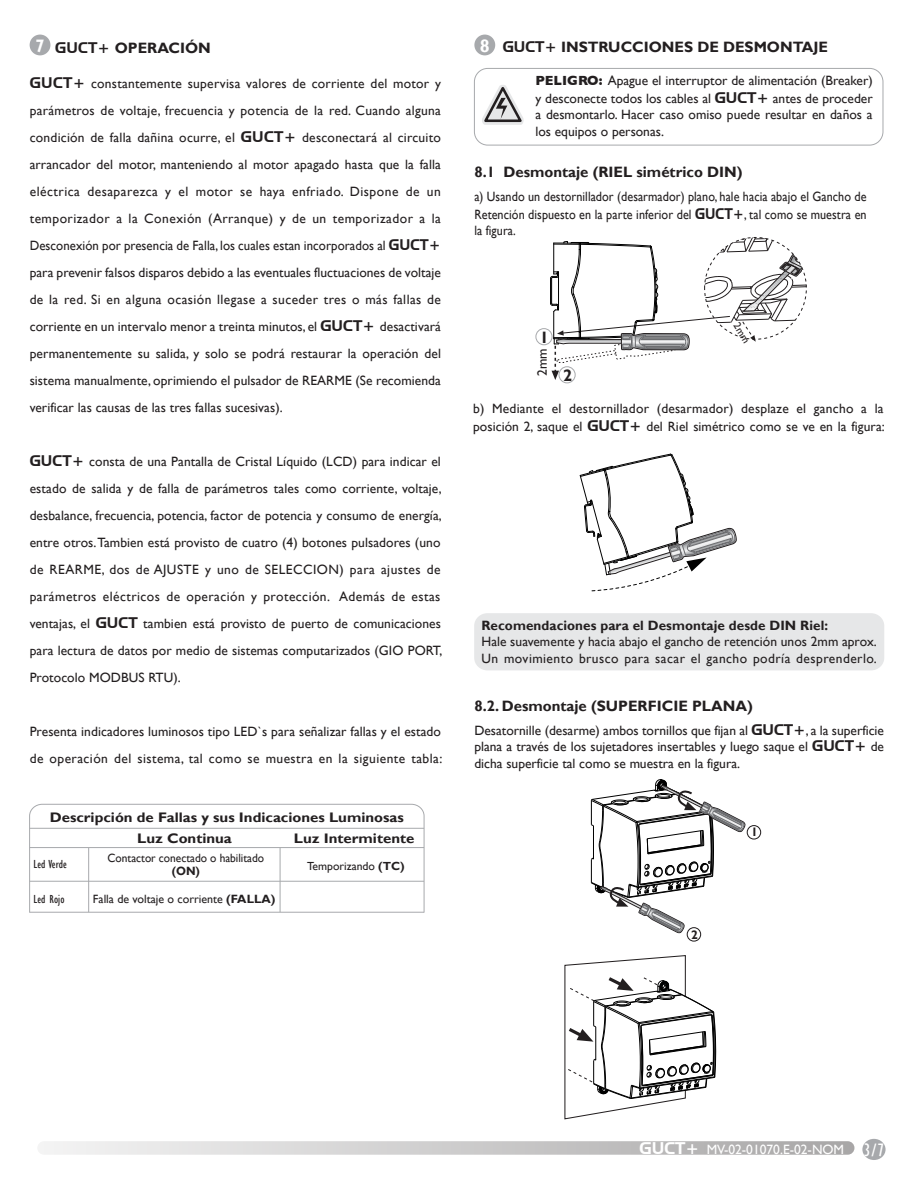
<style>
.page{position:relative;width:918px;height:1188px;background:#fff}
.page>*{position:absolute;margin:0;border:0;box-sizing:border-box;transform-origin:0 0}
.t1{font:700 16.5px "Gill Sans";color:#231f20}
.t2{font:700 15px "Gill Sans";color:#231f20}
.t3{font:700 13.8px/21.1px "Gill Sans";color:#231f20;scale:1.09 1}
.t4{font:13.5px/27px "Gill Sans";letter-spacing:.005em;color:#231f20}
.t5{font:13.5px/18px "Gill Sans";letter-spacing:.005em;color:#231f20;scale:.9 1}
.t6{font:700 13.5px "Gill Sans";letter-spacing:.005em;color:#231f20}
.t7{font:13.5px "Gill Sans";color:#fff}
.t8{font:700 12.3px "Gill Sans";color:#231f20}
.t9{font:12px "Gill Sans";color:#231f20}
.t10{font:12px "Gill Sans";color:#231f20;scale:.95 1}
.t11{font:condensed 12px "Gill Sans";letter-spacing:.005em;color:#231f20}
.t12{font:700 12px "Gill Sans";color:#231f20;scale:.95 1}
.t13{font:11.7px "Gill Sans";color:#231f20}
.s1{font-size:18px;color:#fff}
.s2{font-family:"Handel Gothic BT";font-weight:400}
.s3{font-family:"Handel Gothic BT";font-size:15px}
.s4{font-weight:700}
.s5{font-family:"Handel Gothic BT";font-size:16.5px}
.s6{font-stretch:condensed;font-size:18.45px}
</style>
<div class="page">
<svg style="left:37px;top:1141px;width:817px;height:14px;background:#cfcece"></svg>
<div style="left:862px;top:1139px;width:24px;height:21px;background:#a7a9ac;border-radius:50%"></div>
<div style="left:30px;top:35px;width:20px;height:20px;background:#a7a9ac;border-radius:50%"></div>
<div style="left:474px;top:613px;width:410px;height:57px;background:#e6e7e8;border-radius:13px"></div>
<div style="left:747px;top:825px;width:14px;height:15px;border:1px solid #231f20;border-radius:50%"></div>
<div style="left:687px;top:927px;width:14px;height:15px;border:1px solid #231f20;border-radius:50%"></div>
<div style="left:536px;top:328px;width:16px;height:17px;border:1px solid #a7a9ac;border-radius:50%"></div>
<div style="left:559px;top:366px;width:17px;height:17px;border:1px solid #a7a9ac;border-radius:50%"></div>
<div style="left:474px;top:35px;width:21px;height:20px;background:#a7a9ac;border-radius:50%"></div>
<svg style="left:482px;top:85px;width:42px;height:40px"></svg>
<div style="left:474px;top:68px;width:409px;height:77px;border:1px solid #a7a9ac;border-radius:13px"></div>
<svg style="left:580px;top:454px;width:156px;height:138px"></svg>
<svg style="left:591px;top:779px;width:154px;height:154px"></svg>
<svg style="left:29px;top:804px;width:396px;height:109px"></svg>
<svg style="left:564px;top:955px;width:152px;height:165px"></svg>
<svg style="left:550px;top:237px;width:257px;height:143px"></svg>
<p class="t2" style="left:36px;top:39px;width:177px"><span class="s1">7</span> <span class="s2">GUCT+</span> OPERACIÓN</p>
<p class="t4" style="left:30px;top:69px;width:413px;text-align:justify"><span class="s3">GUCT+</span> constantemente supervisa valores de corriente del motor y parámetros de voltaje, frecuencia y potencia de la red. Cuando alguna condición de falla dañina ocurre, el <span class="s3">GUCT+</span> desconectará al circuito arrancador del motor, manteniendo al motor apagado hasta que la falla eléctrica desaparezca y el motor se haya enfriado. Dispone de un temporizador a la Conexión (Arranque) y de un temporizador a la Desconexión por presencia de Falla, los cuales estan incorporados al <span class="s3">GUCT+ </span>para prevenir falsos disparos debido a las eventuales fluctuaciones de voltaje de la red. Si en alguna ocasión llegase a suceder tres o más fallas de corriente en un intervalo menor a treinta minutos, el <span class="s3">GUCT+</span> desactivará permanentemente su salida, y solo se podrá restaurar la operación del sistema manualmente, oprimiendo el pulsador de REARME (Se recomienda verificar las causas de las tres fallas sucesivas).</p>
<p class="t4" style="left:30px;top:447px;width:414px"><span class="s3">GUCT+</span> consta de una Pantalla de Cristal Líquido (LCD) para indicar el estado de salida y de falla de parámetros tales como corriente, voltaje, desbalance, frecuencia, potencia, factor de potencia y consumo de energía, entre otros. Tambien está provisto de cuatro (4) botones pulsadores (uno de REARME, dos de AJUSTE y uno de SELECCION) para ajustes de parámetros eléctricos de operación y protección. Además de estas ventajas, el <span class="s3">GUCT</span> tambien está provisto de puerto de comunicaciones para lectura de datos por medio de sistemas computarizados (GIO PORT, Protocolo MODBUS RTU).</p>
<p class="t4" style="left:30px;top:717px;width:414px">Presenta indicadores luminosos tipo LED`s para señalizar fallas y el estado de operación del sistema, tal como se muestra en la siguiente tabla:</p>
<p class="t3" style="left:137px;top:807px;width:246px;text-indent:-88px">Descripción de Fallas y sus Indicaciones Luminosas<br>Luz Continua</p>
<p class="t3" style="left:294px;top:829px;width:112px">Luz Intermitente</p>
<p class="t11" style="left:34px;top:857px;width:35px">Led Verde</p>
<p class="t11" style="left:34px;top:892px;width:32px">Led Rojo</p>
<p class="t10" style="left:108px;top:851px;width:166px">Contactor conectado o habilitado</p>
<p class="t12" style="left:172px;top:863px;width:31px">(ON)</p>
<p class="t13" style="left:307px;top:859px;width:99px">Temporizando <span class="s4">(TC)</span></p>
<p class="t9" style="left:93px;top:891px;width:184px">Falla de voltaje o corriente <span class="s4">(FALLA)</span></p>
<p class="t2" style="left:480px;top:38px;width:350px"><span class="s1">8</span> <span class="s2">GUCT+</span> INSTRUCCIONES DE DESMONTAJE</p>
<p class="t4" style="left:535px;top:72px;width:339px;line-height:18px"><span class="s4">PELIGRO:</span> Apague el interruptor de alimentación (Breaker) y desconecte todos los cables al <span class="s3">GUCT+</span> antes de proceder</p>
<p class="t4" style="left:535px;top:107px;width:339px;line-height:16.2px">a desmontarlo. Hacer caso omiso puede resultar en daños a los equipos o personas.</p>
<p class="t2" style="left:474px;top:163px;width:270px">8.1 Desmontaje (RIEL simétrico DIN)</p>
<p class="t5" style="left:474px;top:187px;width:437px">a) Usando un destornillador (desarmador) plano, hale hacia abajo el Gancho de<br>Retención dispuesto en la parte inferior del <span class="s3">GUCT+</span>, tal como se muestra en</p>
<p class="t5" style="left:474px;top:221px;width:47px">la figura.</p>
<p class="t1" style="left:540px;top:328px;width:11px">1</p>
<p class="t4" style="left:529px;top:376px;width:29px;rotate:-90deg">2mm</p>
<p class="t1" style="left:563px;top:366px;width:11px">2</p>
<p class="t4" style="left:473px;top:400px;width:413px;line-height:18px">b) Mediante el destornillador (desarmador) desplaze el gancho a la posición 2, saque el <span class="s3">GUCT+</span> del Riel simétrico como se ve en la figura:</p>
<p class="t6" style="left:481px;top:618px;width:348px">Recomendaciones para el Desmontaje desde DIN Riel:</p>
<p class="t4" style="left:481px;top:634px;width:397px;line-height:16.2px">Hale suavemente y hacia abajo el gancho de retención unos 2mm aprox.<br>Un movimiento brusco para sacar el gancho podría desprenderlo.</p>
<p class="t2" style="left:474px;top:697px;width:280px">8.2. Desmontaje (SUPERFICIE PLANA)</p>
<p class="t4" style="left:474px;top:722px;width:411px;line-height:16.5px;text-align:justify">Desatornille (desarme) ambos tornillos que fijan al <span class="s3">GUCT+</span>, a la superficie plana a través de los sujetadores insertables y luego saque el <span class="s3">GUCT+</span> de dicha superficie tal como se muestra en la figura.</p>
<p class="t8" style="left:691px;top:927px;width:8px">2</p>
<p class="t8" style="left:751px;top:825px;width:8px">1</p>
<p class="t7" style="left:639px;top:1141px;width:246px"><span class="s5">GUCT+</span> MV-02-01070.E-02-NOM <span class="s6">3/7</span></p>
</div>
